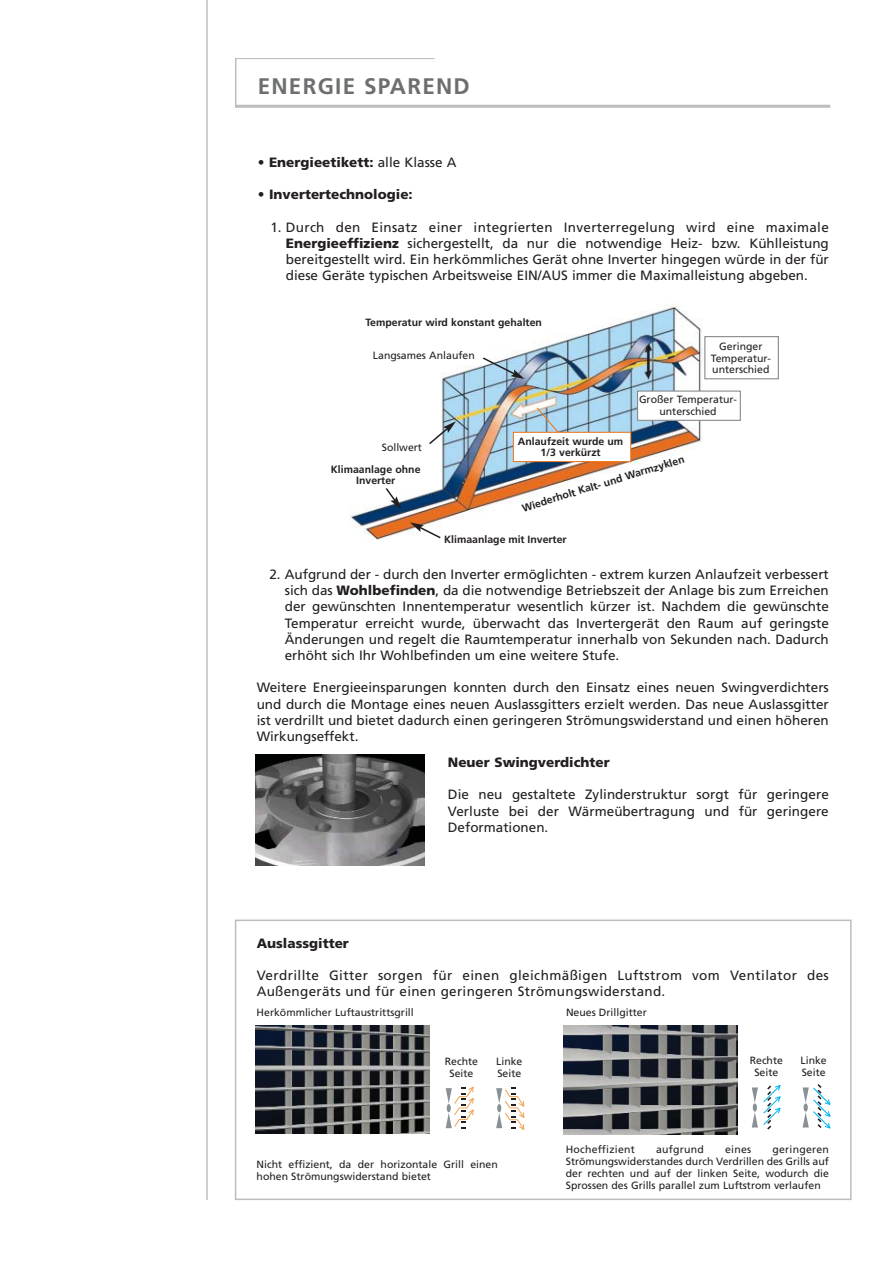
<style>
.page{position:relative;width:893px;height:1263px;background:#fff}
.page>*{position:absolute;margin:0;border:0;box-sizing:border-box;transform-origin:0 0}
.t1{font:700 22.5px "Frutiger";letter-spacing:.055em;color:#6c6e70}
.t2{font:13.5px/16.2px "Frutiger";color:#231f20;text-align:justify}
.t3{font:13.5px/16.2px "Frutiger";letter-spacing:.03em;color:#231f20}
.t4{font:900 13.5px "Frutiger";color:#231f20}
.t5{font:10.5px/11.4px "Frutiger";color:#231f20;text-align:center}
.t6{font:700 10.5px/11.4px "Frutiger";color:#231f20;text-align:center}
.t7{font:10.5px "Frutiger";letter-spacing:.02em;color:#231f20}
.s1{font-weight:400}
.s2{font-weight:900}
</style>
<div class="page">
<div style="left:235px;top:920px;width:616px;height:280px;border:2px solid #bbbdbf"></div>
<img style="left:349px;top:304px;width:354px;height:236px">
<svg style="left:384px;top:486px;width:17px;height:24px"></svg>
<svg style="left:410px;top:522px;width:32px;height:18px"></svg>
<svg style="left:427px;top:421px;width:29px;height:25px"></svg>
<svg style="left:636px;top:336px;width:143px;height:85px"></svg>
<svg style="left:536px;top:406px;width:24px;height:26px"></svg>
<svg style="left:481px;top:356px;width:43px;height:23px"></svg>
<hr style="left:206px;top:0;width:2px;height:1200px;background:#bbbdbf">
<img style="left:255px;top:755px;width:170px;height:110px">
<img style="left:255px;top:1025px;width:174px;height:109px">
<img style="left:564px;top:1025px;width:174px;height:110px">
<svg style="left:446px;top:1087px;width:28px;height:42px"></svg>
<svg style="left:496px;top:1087px;width:28px;height:43px"></svg>
<svg style="left:752px;top:1085px;width:28px;height:45px"></svg>
<svg style="left:802px;top:1084px;width:28px;height:45px"></svg>
<div style="left:513px;top:432px;width:118px;height:30px;background:#fff"></div>
<div style="left:513px;top:432px;width:118px;height:30px;border:1px solid #e9771e"></div>
<hr style="left:235px;top:105px;width:595px;height:3px;background:#bbbdbf">
<hr style="left:235px;top:58px;width:199px;height:1px;background:#bbbdbf">
<hr style="left:235px;top:58px;width:1px;height:49px;background:#bbbdbf">
<h1 class="t1" style="left:258px;top:77px;width:214px">ENERGIE SPAREND</h1>
<p class="t4" style="left:258px;top:157px;width:200px">• Energieetikett: <span class="s1">alle Klasse A</span></p>
<p class="t4" style="left:258px;top:189px;width:156px">• Invertertechnologie:</p>
<p class="t2" style="left:286px;top:220px;width:544px;text-indent:-15px">1. Durch den Einsatz einer integrierten Inverterregelung wird eine maximale <span class="s2">Energieeffizienz</span> sichergestellt, da nur die notwendige Heiz- bzw. Kühlleistung bereitgestellt wird. Ein herkömmliches Gerät ohne Inverter hingegen würde in der für diese Geräte typischen Arbeitsweise EIN/AUS immer die Maximalleistung abgeben.</p>
<p class="t6" style="left:366px;top:318px;width:178px">Temperatur wird konstant gehalten</p>
<p class="t5" style="left:373px;top:350px;width:103px">Langsames Anlaufen</p>
<p class="t5" style="left:711px;top:342px;width:62px">Geringer<br>Temperatur&shy;unterschied</p>
<p class="t5" style="left:382px;top:442px;width:42px">Sollwert</p>
<p class="t6" style="left:331px;top:464px;width:91px">Klimaanlage ohne<br>Inverter</p>
<p class="t5" style="left:639px;top:395px;width:99px">Großer Temperatur&shy;unterschied</p>
<p class="t6" style="left:518px;top:436px;width:107px">Anlaufzeit wurde um<br>1/3 verkürzt</p>
<p class="t6" style="left:521px;top:503px;width:171px;rotate:-17deg">Wiederholt Kalt- und Warmzyklen</p>
<p class="t6" style="left:444px;top:534px;width:124px">Klimaanlage mit Inverter</p>
<p class="t2" style="left:285px;top:567px;width:545px;text-indent:-15px">2. Aufgrund der - durch den Inverter ermöglichten - extrem kurzen Anlaufzeit verbessert sich das <span class="s2">Wohlbefinden</span>, da die notwendige Betriebszeit der Anlage bis zum Erreichen der gewünschten Innentemperatur wesentlich kürzer ist. Nachdem die gewünschte Temperatur erreicht wurde, überwacht das Invertergerät den Raum auf geringste Änderungen und regelt die Raumtemperatur innerhalb von Sekunden nach. Dadurch erhöht sich Ihr Wohlbefinden um eine weitere Stufe.</p>
<p class="t2" style="left:257px;top:681px;width:574px">Weitere Energieeinsparungen konnten durch den Einsatz eines neuen Swingverdichters und durch die Montage eines neuen Auslassgitters erzielt werden. Das neue Auslassgitter ist verdrillt und bietet dadurch einen geringeren Strömungswiderstand und einen höheren Wirkungseffekt.</p>
<p class="t4" style="left:448px;top:757px;width:163px">Neuer Swingverdichter</p>
<p class="t2" style="left:448px;top:788px;width:382px">Die neu gestaltete Zylinderstruktur sorgt für geringere Verluste bei der Wärmeübertragung und für geringere Deformationen.</p>
<p class="t4" style="left:257px;top:938px;width:94px">Auslassgitter</p>
<p class="t3" style="left:257px;top:968px;width:574px">Verdrillte Gitter sorgen für einen gleichmäßigen Luftstrom vom Ventilator des<br>Außengeräts und für einen geringeren Strömungswiderstand.</p>
<p class="t5" style="left:257px;top:1008px;width:159px">Herkömmlicher Luftaustrittsgrill</p>
<p class="t5" style="left:566px;top:1008px;width:82px">Neues Drillgitter</p>
<p class="t5" style="left:445px;top:1057px;width:35px">Rechte<br>Seite</p>
<p class="t5" style="left:496px;top:1057px;width:28px;text-align:left">Linke<br>Seite</p>
<p class="t5" style="left:750px;top:1056px;width:35px">Rechte<br>Seite</p>
<p class="t5" style="left:800px;top:1056px;width:28px;text-align:left">Linke<br>Seite</p>
<p class="t5" style="left:257px;top:1159px;width:243px;line-height:12px;text-align:left">Nicht effizient, da der horizontale Grill einen hohen Strömungswiderstand bietet</p>
<p class="t7" style="left:566px;top:1145px;width:71px">Hocheffizient</p>
<p class="t7" style="left:656px;top:1145px;width:49px">aufgrund</p>
<p class="t5" style="left:725px;top:1144px;width:28px">eines</p>
<p class="t5" style="left:566px;top:1144px;width:265px;line-height:12px;text-align:justify;text-indent:207px">geringeren Strömungswiderstandes durch Verdrillen des Grills auf der rechten und auf der linken Seite, wodurch die Sprossen des Grills parallel zum Luftstrom verlaufen</p>
</div>
